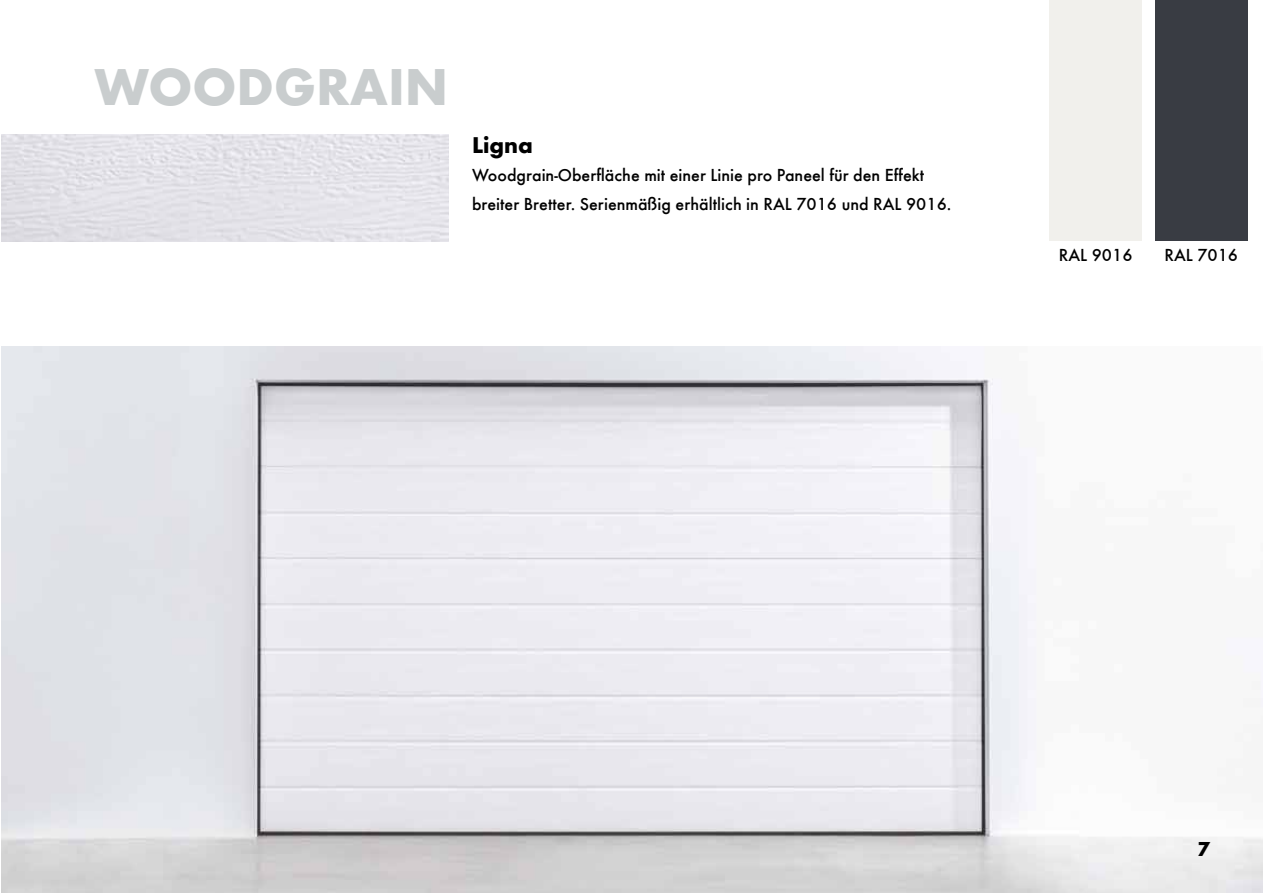
<style>
.page{position:relative;width:1263px;height:893px;background:#fff}
.page>*{position:absolute;margin:0;border:0;box-sizing:border-box;transform-origin:0 0}
.t1{font:700 47.7px "Futura";color:#c9cdce}
.t2{font:700 21px "Futura";color:#000}
.t3{font:700 21px "Futura";color:#000}
.t4{font:500 18px/28.5px "Futura T";color:#000}
</style>
<div class="page">
<img style="left:1px;top:346px;width:1262px;height:547px">
<img style="left:1px;top:135px;width:447px;height:106px">
<div style="left:1050px;top:0;width:92px;height:241px;background:#f1f0ec"></div>
<div style="left:1155px;top:0;width:92px;height:241px;background:#393c43"></div>
<h1 class="t1" style="left:94px;top:53px;width:355px">WOODGRAIN</h1>
<p class="t2" style="left:472px;top:130px;width:62px">Ligna</p>
<p class="t4" style="left:472px;top:161px;width:481px">Woodgrain-Oberfläche mit einer Linie pro Paneel für den Effekt breiter Bretter. Serienmäßig erhältlich in RAL 7016 und RAL 9016.</p>
<p class="t4" style="left:1059px;top:241px;width:75px">RAL 9016</p>
<p class="t4" style="left:1164px;top:241px;width:75px">RAL 7016</p>
<p class="t3" style="left:1197px;top:835px;width:14px">7</p>
<p class="t3" style="left:1197px;top:838px;width:14px">7</p>
</div>
